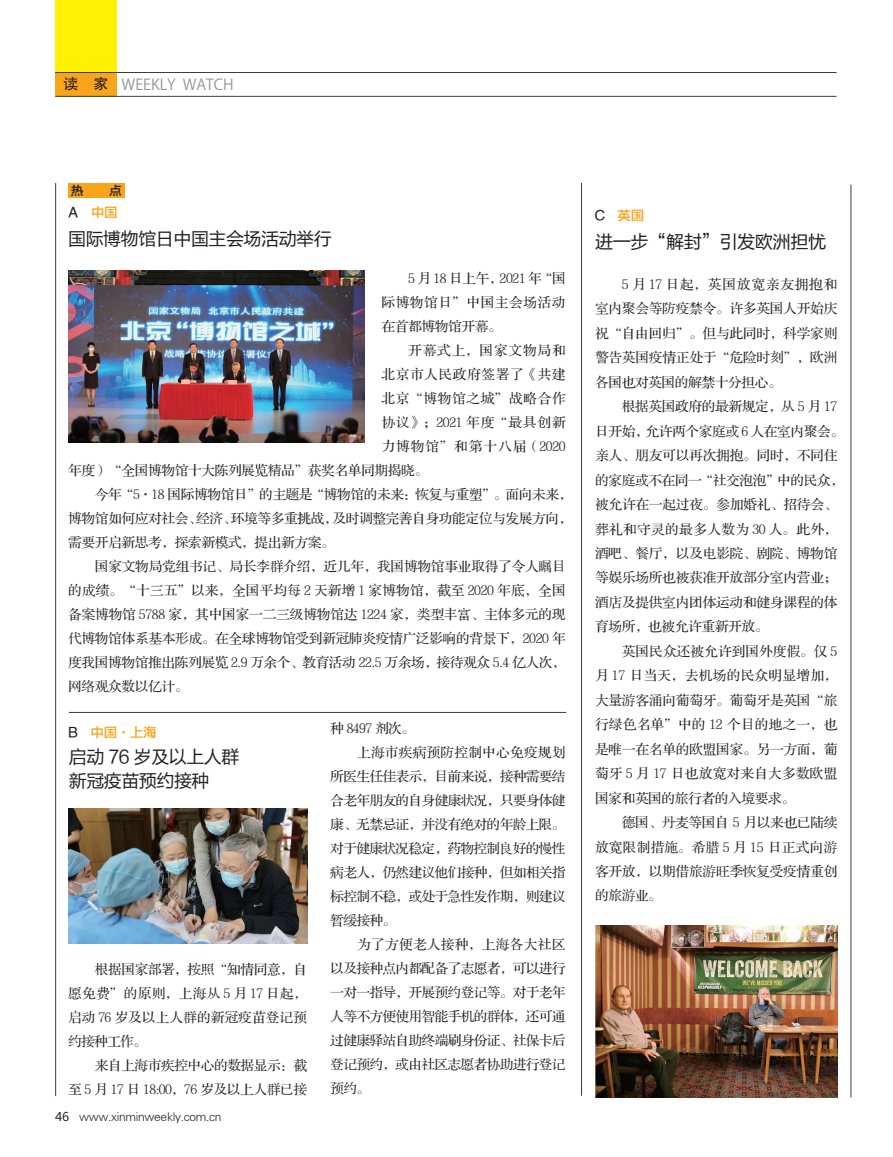
<style>
.page{position:relative;width:893px;height:1157px;background:#fff}
.page>*{position:absolute;margin:0;border:0;box-sizing:border-box;transform-origin:0 0}
.t1{font:18px/24px "FZLTHJW GB1 0";letter-spacing:-.025em;color:#231f20}
.t2{font:15px "Koz Go Pro";color:#939598}
.t3{font:13.5px "FZS3 K GBK1 0";letter-spacing:-.025em;color:#231f20}
.t4{font:13.5px "FZS3 K GBK1 0";letter-spacing:-.045em;color:#231f20}
.t5{font:13.5px "FZS3 K GBK1 0";letter-spacing:.02em;color:#231f20}
.t6{font:13.5px "FZS3 K GBK1 0";letter-spacing:.06em;color:#231f20}
.t7{font:13.5px "FZS3 K GBK1 0";letter-spacing:.01em;color:#231f20}
.t8{font:13.5px "FZS3 K GBK1 0";letter-spacing:.015em;color:#231f20}
.t9{font:13.5px "FZS3 K GBK1 0";letter-spacing:.005em;color:#231f20}
.t10{font:13.5px "FZS3 K GBK1 0";letter-spacing:.025em;color:#231f20}
.t11{font:13.5px "FZS3 K GBK1 0";letter-spacing:.045em;color:#231f20}
.t12{font:13.5px "FZS3 K GBK1 0";letter-spacing:.03em;color:#231f20}
.t13{font:13.5px "FZS3 K GBK1 0";letter-spacing:.075em;color:#231f20}
.t14{font:13.5px "FZS3 K GBK1 0";letter-spacing:.05em;color:#231f20}
.t15{font:13.5px "FZYDZHJW GB1 0";color:#231f20}
.t16{font:13.5px "FZYDZHJW GB1 0";color:#f9a51b}
.t17{font:12.75px "FZYDZHJW GB1 0";color:#231f20}
.t18{font:12px "FZXH1 JW GB1 0";letter-spacing:-.025em;color:#231f20}
.s1{font-family:"FZHTJW GB1 0";color:#231f20}
.s2{color:#f9a51b}
.s3{color:#231f20}
.s4{font-family:"Microsoft Ya Hei"}
</style>
<div class="page">
<div style="left:55px;top:0;width:62px;height:97px;background:#fff101"></div>
<div style="left:55px;top:72px;width:62px;height:25px;background:#f9a51b"></div>
<hr style="left:55px;top:72px;width:781px;height:1px;background:#3c3c3d">
<hr style="left:55px;top:96px;width:781px;height:1px;background:#3c3c3d">
<div style="left:68px;top:183px;width:57px;height:15px;background:#f9a51b"></div>
<hr style="left:850px;top:185px;width:1px;height:912px;background:#3c3c3d">
<hr style="left:581px;top:183px;width:1px;height:912px;background:#3c3c3d">
<hr style="left:55px;top:183px;width:1px;height:913px;background:#3c3c3d">
<hr style="left:69px;top:712px;width:497px;height:1px;background:#3c3c3d">
<img style="left:68px;top:271px;width:296px;height:171px">
<img style="left:69px;top:808px;width:238px;height:135px">
<img style="left:595px;top:925px;width:243px;height:172px">
<p class="t2" style="left:63px;top:75px;width:172px"><span class="s1">读　家</span> WEEKLY WATCH</p>
<p class="t17" style="left:71px;top:183px;width:14px">热</p>
<p class="t17" style="left:109px;top:183px;width:14px">点</p>
<p class="t15" style="left:68px;top:205px;width:51px">A　<span class="s2">中国</span></p>
<p class="t1" style="left:68px;top:227px;width:265px">国际博物馆日中国主会场活动举行</p>
<p class="t3" style="left:408px;top:271px;width:159px">5 月 18 日上午，2021 年“国</p>
<p class="t11" style="left:381px;top:295px;width:186px">际博物馆日”中国主会场活动</p>
<p class="t3" style="left:381px;top:319px;width:122px">在首都博物馆开幕。</p>
<p class="t6" style="left:408px;top:343px;width:159px">开幕式上，国家文物局和</p>
<p class="t11" style="left:381px;top:367px;width:186px">北京市人民政府签署了《共建</p>
<p class="t14" style="left:381px;top:391px;width:186px">北京“博物馆之城”战略合作</p>
<p class="t6" style="left:381px;top:415px;width:186px">协议》；2021 年度“最具创新</p>
<p class="t13" style="left:381px;top:439px;width:186px">力博物馆”和第十八届（2020</p>
<p class="t3" style="left:68px;top:463px;width:361px">年度）“全国博物馆十大陈列展览精品”获奖名单同期揭晓。</p>
<p class="t3" style="left:95px;top:487px;width:479px">今年“5·18 国际博物馆日”的主题是“博物馆的未来：恢复与重塑”。面向未来，</p>
<p class="t3" style="left:68px;top:511px;width:506px">博物馆如何应对社会、经济、环境等多重挑战，及时调整完善自身功能定位与发展方向，</p>
<p class="t3" style="left:68px;top:535px;width:268px">需要开启新思考，探索新模式，提出新方案。</p>
<p class="t3" style="left:95px;top:559px;width:472px">国家文物局党组书记、局长李群介绍，近几年，我国博物馆事业取得了令人瞩目</p>
<p class="t7" style="left:68px;top:583px;width:499px">的成绩。“十三五”以来，全国平均每 2 天新增 1 家博物馆，截至 2020 年底，全国</p>
<p class="t3" style="left:68px;top:607px;width:499px">备案博物馆 5788 家，其中国家一二三级博物馆达 1224 家，类型丰富、主体多元的现</p>
<p class="t3" style="left:68px;top:631px;width:499px">代博物馆体系基本形成。在全球博物馆受到新冠肺炎疫情广泛影响的背景下，2020 年</p>
<p class="t3" style="left:68px;top:655px;width:499px">度我国博物馆推出陈列展览 2.9 万余个、教育活动 22.5 万余场，接待观众 5.4 亿人次，</p>
<p class="t3" style="left:68px;top:679px;width:122px">网络观众数以亿计。</p>
<p class="t16" style="left:69px;top:725px;width:89px"><span class="s3">B　</span>中国·上海</p>
<p class="t1" style="left:69px;top:745px;width:172px">启动 76 岁及以上人群新冠疫苗预约接种</p>
<p class="t3" style="left:330px;top:721px;width:86px">种 8497 剂次。</p>
<p class="t5" style="left:357px;top:745px;width:210px">上海市疾病预防控制中心免疫规划</p>
<p class="t4" style="left:330px;top:769px;width:237px">所医生任佳表示，目前来说，接种需要结</p>
<p class="t4" style="left:330px;top:793px;width:237px">合老年朋友的自身健康状况，只要身体健</p>
<p class="t4" style="left:330px;top:817px;width:237px">康、无禁忌证，并没有绝对的年龄上限。</p>
<p class="t4" style="left:330px;top:841px;width:237px">对于健康状况稳定，药物控制良好的慢性</p>
<p class="t4" style="left:330px;top:865px;width:237px">病老人，仍然建议他们接种，但如相关指</p>
<p class="t4" style="left:330px;top:889px;width:237px">标控制不稳，或处于急性发作期，则建议</p>
<p class="t3" style="left:330px;top:913px;width:67px">暂缓接种。</p>
<p class="t10" style="left:357px;top:937px;width:210px">为了方便老人接种，上海各大社区</p>
<p class="t4" style="left:330px;top:961px;width:237px">以及接种点内都配备了志愿者，可以进行</p>
<p class="t4" style="left:330px;top:985px;width:237px">一对一指导，开展预约登记等。对于老年</p>
<p class="t4" style="left:330px;top:1009px;width:237px">人等不方便使用智能手机的群体，还可通</p>
<p class="t4" style="left:330px;top:1033px;width:237px">过健康驿站自助终端刷身份证、社保卡后</p>
<p class="t4" style="left:330px;top:1057px;width:237px">登记预约，或由社区志愿者协助进行登记</p>
<p class="t3" style="left:330px;top:1081px;width:41px">预约。</p>
<p class="t3" style="left:95px;top:962px;width:214px">根据国家部署，按照“知情同意，自</p>
<p class="t10" style="left:68px;top:986px;width:240px">愿免费”的原则，上海从 5 月 17 日起，</p>
<p class="t9" style="left:68px;top:1010px;width:240px">启动 76 岁及以上人群的新冠疫苗登记预</p>
<p class="t3" style="left:68px;top:1034px;width:80px">约接种工作。</p>
<p class="t3" style="left:95px;top:1058px;width:214px">来自上海市疾控中心的数据显示：截</p>
<p class="t3" style="left:68px;top:1082px;width:241px">至 5 月 17 日 18:00，76 岁及以上人群已接</p>
<p class="t18" style="left:55px;top:1109px;width:168px"><span class="s4">46</span> www.xinminweekly.com.cn</p>
<p class="t15" style="left:595px;top:208px;width:51px">C　<span class="s2">英国</span></p>
<p class="t1" style="left:595px;top:230px;width:233px">进一步“解封”引发欧洲担忧</p>
<p class="t6" style="left:622px;top:277px;width:217px">5 月 17 日起，英国放宽亲友拥抱和</p>
<p class="t3" style="left:595px;top:302px;width:244px">室内聚会等防疫禁令。许多英国人开始庆</p>
<p class="t3" style="left:595px;top:326px;width:244px">祝“自由回归”。但与此同时，科学家则</p>
<p class="t3" style="left:595px;top:351px;width:244px">警告英国疫情正处于“危险时刻”，欧洲</p>
<p class="t3" style="left:595px;top:375px;width:188px">各国也对英国的解禁十分担心。</p>
<p class="t3" style="left:622px;top:399px;width:217px">根据英国政府的最新规定，从 5 月 17</p>
<p class="t3" style="left:595px;top:424px;width:251px">日开始，允许两个家庭或 6 人在室内聚会。</p>
<p class="t3" style="left:595px;top:448px;width:244px">亲人、朋友可以再次拥抱。同时，不同住</p>
<p class="t3" style="left:595px;top:473px;width:251px">的家庭或不在同一“社交泡泡”中的民众，</p>
<p class="t3" style="left:595px;top:497px;width:244px">被允许在一起过夜。参加婚礼、招待会、</p>
<p class="t12" style="left:595px;top:522px;width:244px">葬礼和守灵的最多人数为 30 人。此外，</p>
<p class="t3" style="left:595px;top:546px;width:244px">酒吧、餐厅，以及电影院、剧院、博物馆</p>
<p class="t3" style="left:595px;top:571px;width:244px">等娱乐场所也被获准开放部分室内营业；</p>
<p class="t3" style="left:595px;top:595px;width:244px">酒店及提供室内团体运动和健身课程的体</p>
<p class="t3" style="left:595px;top:619px;width:175px">育场所，也被允许重新开放。</p>
<p class="t9" style="left:622px;top:644px;width:217px">英国民众还被允许到国外度假。仅 5</p>
<p class="t5" style="left:595px;top:668px;width:244px">月 17 日当天，去机场的民众明显增加，</p>
<p class="t3" style="left:595px;top:693px;width:244px">大量游客涌向葡萄牙。葡萄牙是英国“旅</p>
<p class="t8" style="left:595px;top:717px;width:244px">行绿色名单”中的 12 个目的地之一，也</p>
<p class="t3" style="left:595px;top:742px;width:244px">是唯一在名单的欧盟国家。另一方面，葡</p>
<p class="t8" style="left:595px;top:766px;width:244px">萄牙 5 月 17 日也放宽对来自大多数欧盟</p>
<p class="t3" style="left:595px;top:791px;width:202px">国家和英国的旅行者的入境要求。</p>
<p class="t3" style="left:622px;top:815px;width:217px">德国、丹麦等国自 5 月以来也已陆续</p>
<p class="t5" style="left:595px;top:840px;width:244px">放宽限制措施。希腊 5 月 15 日正式向游</p>
<p class="t3" style="left:595px;top:864px;width:244px">客开放，以期借旅游旺季恢复受疫情重创</p>
<p class="t3" style="left:595px;top:888px;width:68px">的旅游业。</p>
</div>
